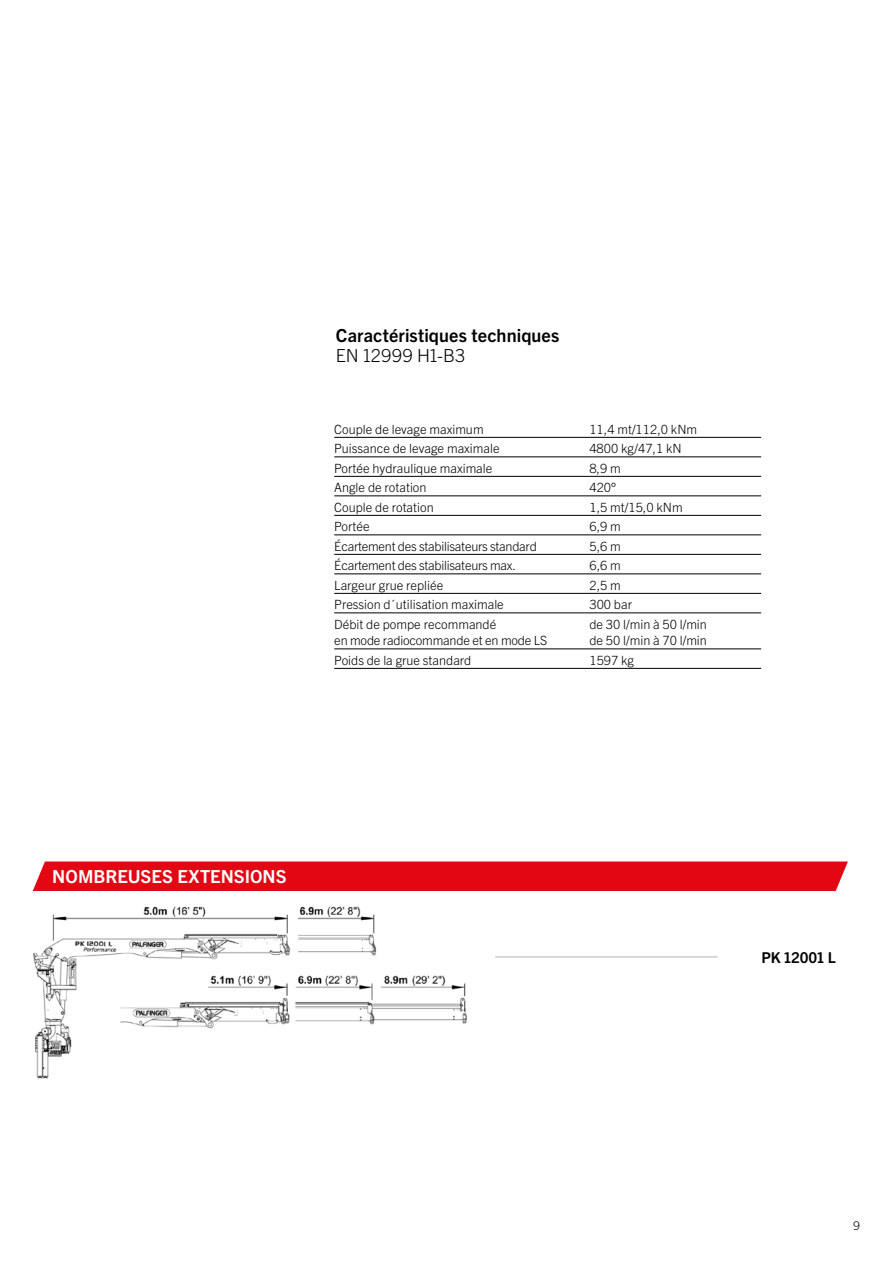
<style>
.page{position:relative;width:893px;height:1263px;background:#fff}
.page>*{position:absolute;margin:0;border:0;box-sizing:border-box;transform-origin:0 0}
.t1{font:700 18px "Trade Gothic Next LT Pro";letter-spacing:.005em;color:#000}
.t2{font:700 18px "Trade Gothic Next LT Pro";color:#fff}
.t3{font:300 18px "Trade Gothic Next LT Pro";letter-spacing:.01em;color:#000}
.t4{font:700 15px "Trade Gothic Next LT Pro";color:#000}
.t5{font:300 12.75px "Trade Gothic Next LT Pro";color:#000}
.t6{font:300 12.75px "Trade Gothic Next LT Pro";letter-spacing:-.02em;color:#000}
.t7{font:300 12px "Trade Gothic Next LT Pro";color:#000}
</style>
<div class="page">
<hr style="left:334px;top:437px;width:427px;height:1px;background:#000">
<hr style="left:334px;top:457px;width:427px;height:1px;background:#000">
<hr style="left:334px;top:476px;width:427px;height:1px;background:#000">
<hr style="left:334px;top:496px;width:427px;height:1px;background:#000">
<hr style="left:334px;top:515px;width:427px;height:1px;background:#000">
<hr style="left:334px;top:535px;width:427px;height:1px;background:#000">
<hr style="left:334px;top:554px;width:427px;height:1px;background:#000">
<hr style="left:334px;top:574px;width:427px;height:1px;background:#000">
<hr style="left:334px;top:593px;width:427px;height:1px;background:#000">
<hr style="left:334px;top:613px;width:427px;height:1px;background:#000">
<hr style="left:334px;top:649px;width:427px;height:1px;background:#000">
<hr style="left:334px;top:668px;width:427px;height:1px;background:#000">
<div style="left:33px;top:861px;width:815px;height:30px;background:#e30613"></div>
<img style="left:33px;top:906px;width:496px;height:173px">
<hr style="left:495px;top:956px;width:223px;height:1px;background:#b3b2b2">
<h1 class="t1" style="left:336px;top:323px;width:225px">Caractéristiques techniques</h1>
<h1 class="t3" style="left:336px;top:343px;width:131px">EN 12999 H1-B3</h1>
<p class="t5" style="left:334px;top:420px;width:151px">Couple de levage maximum</p>
<p class="t5" style="left:589px;top:420px;width:109px">11,4 mt/112,0 kNm</p>
<p class="t5" style="left:334px;top:440px;width:167px">Puissance de levage maximale</p>
<p class="t5" style="left:589px;top:440px;width:94px">4800 kg/47,1 kN</p>
<p class="t5" style="left:334px;top:459px;width:160px">Portée hydraulique maximale</p>
<p class="t5" style="left:589px;top:459px;width:33px">8,9 m</p>
<p class="t5" style="left:334px;top:479px;width:94px">Angle de rotation</p>
<p class="t5" style="left:589px;top:479px;width:28px">420°</p>
<p class="t5" style="left:334px;top:498px;width:101px">Couple de rotation</p>
<p class="t5" style="left:589px;top:498px;width:95px">1,5 mt/15,0 kNm</p>
<p class="t5" style="left:334px;top:518px;width:37px">Portée</p>
<p class="t5" style="left:589px;top:518px;width:33px">6,9 m</p>
<p class="t6" style="left:334px;top:537px;width:204px">Écartement des stabilisateurs standard</p>
<p class="t5" style="left:589px;top:537px;width:33px">5,6 m</p>
<p class="t6" style="left:334px;top:557px;width:183px">Écartement des stabilisateurs max.</p>
<p class="t5" style="left:589px;top:557px;width:33px">6,6 m</p>
<p class="t5" style="left:334px;top:576px;width:111px">Largeur grue repliée</p>
<p class="t5" style="left:589px;top:576px;width:33px">2,5 m</p>
<p class="t5" style="left:334px;top:596px;width:171px">Pression d´utilisation maximale</p>
<p class="t5" style="left:589px;top:596px;width:44px">300 bar</p>
<p class="t5" style="left:334px;top:615px;width:164px">Débit de pompe recommandé</p>
<p class="t5" style="left:589px;top:615px;width:119px">de 30 l/min à 50 l/min</p>
<p class="t5" style="left:334px;top:632px;width:214px">en mode radiocommande et en mode LS</p>
<p class="t5" style="left:589px;top:632px;width:119px">de 50 l/min à 70 l/min</p>
<p class="t5" style="left:334px;top:651px;width:139px">Poids de la grue standard</p>
<p class="t5" style="left:589px;top:651px;width:46px">1597 kg</p>
<h1 class="t2" style="left:52px;top:864px;width:236px">NOMBREUSES EXTENSIONS</h1>
<p class="t4" style="left:761px;top:947px;width:76px">PK 12001 L</p>
<p class="t7" style="left:853px;top:1217px;width:8px">9</p>
</div>
